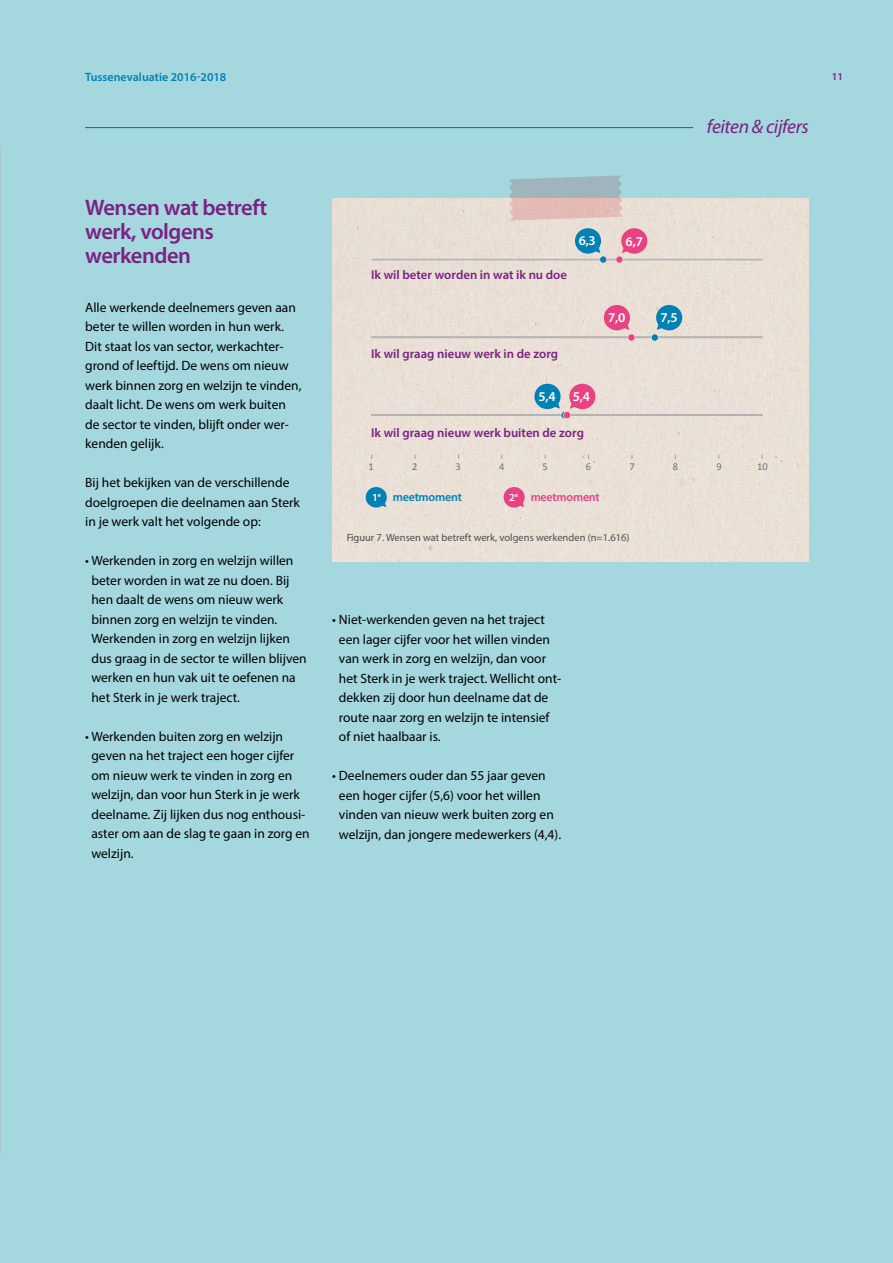
<style>
.page{position:relative;width:893px;height:1263px;background:#a4d7de}
.page>*{position:absolute;margin:0;border:0;box-sizing:border-box;transform-origin:0 0}
.t1{font:600 22.5px/24px "Myriad Pro";letter-spacing:-.02em;color:#7a2182}
.t2{font:italic 19.5px "Myriad Pro";letter-spacing:-.02em;color:#7a2182}
.t3{font:13.5px/19.5px "Myriad Pro";color:#000}
.t4{font:600 13.5px "Myriad Pro";color:#fff}
.t5{font:600 12.75px "Myriad Pro";color:#7a2182}
.t6{font:600 12px "Myriad Pro";color:#0081b5}
.t7{font:600 12px "Myriad Pro";letter-spacing:-.02em;color:#0081b5}
.t8{font:600 12px "Myriad Pro";letter-spacing:-.02em;color:#e94283}
.t9{font:600 10.8px "Myriad Pro";color:#fff}
.t10{font:10.5px "Myriad Pro";color:#575756}
.t11{font:10.5px "Calibri";color:#706f6f}
.t12{font:600 10.5px "Myriad Pro";color:#7a2182}
.t13{font:600 6.3px "Myriad Pro";color:#fff}
</style>
<div class="page">
<hr style="left:85px;top:127px;width:608px;height:1px;background:#0081b5">
<div style="left:332px;top:198px;width:476px;height:363px;background:#eae0d7"></div>
<svg style="left:508px;top:175px;width:115px;height:46px;background:#c2bcbd"></svg>
<hr style="left:372px;top:259px;width:390px;height:1px;background:#b3b2b2">
<hr style="left:371px;top:337px;width:391px;height:1px;background:#b3b2b2">
<hr style="left:371px;top:414px;width:391px;height:2px;background:#b3b2b2">
<svg style="left:575px;top:228px;width:32px;height:35px"></svg>
<svg style="left:615px;top:228px;width:32px;height:35px"></svg>
<svg style="left:534px;top:384px;width:61px;height:35px;background:#ab9cb6"></svg>
<svg style="left:504px;top:487px;width:21px;height:21px"></svg>
<svg style="left:366px;top:487px;width:21px;height:21px"></svg>
<svg style="left:604px;top:305px;width:31px;height:36px"></svg>
<svg style="left:651px;top:305px;width:31px;height:36px"></svg>
<hr style="left:0;top:147px;width:1px;height:1007px;background:#b5b4b4">
<p class="t6" style="left:85px;top:70px;width:143px">Tussenevaluatie 2016-2018</p>
<p class="t12" style="left:832px;top:70px;width:13px">11</p>
<h2 class="t2" style="left:707px;top:114px;width:103px">feiten &amp; cijfers</h2>
<h1 class="t1" style="left:85px;top:194px;width:184px">Wensen wat betreft werk, volgens werkenden</h1>
<p class="t3" style="left:85px;top:297px;width:218px">Alle werkende deelnemers geven aan beter te willen worden in hun werk.<br>Dit staat los van sector, werkachter&shy;grond of leeftijd. De wens om nieuw werk binnen zorg en welzijn te vinden, daalt licht. De wens om werk buiten de sector te vinden, blijft onder wer&shy;kenden gelijk.</p>
<p class="t3" style="left:85px;top:473px;width:216px">Bij het bekijken van de verschillende doelgroepen die deelnamen aan Sterk in je werk valt het volgende op:</p>
<p class="t3" style="left:91px;top:551px;width:217px;text-indent:-6px">• Werkenden in zorg en welzijn willen beter worden in wat ze nu doen. Bij hen daalt de wens om nieuw werk binnen zorg en welzijn te vinden.<br>Werkenden in zorg en welzijn lijken dus graag in de sector te willen blijven werken en hun vak uit te oefenen na het Sterk in je werk traject.</p>
<p class="t3" style="left:91px;top:726px;width:220px;text-indent:-6px">• Werkenden buiten zorg en welzijn geven na het traject een hoger cijfer om nieuw werk te vinden in zorg en welzijn, dan voor hun Sterk in je werk deelname. Zij lijken dus nog enthousi&shy;aster om aan de slag te gaan in zorg en welzijn.</p>
<p class="t5" style="left:371px;top:267px;width:197px">Ik wil beter worden in wat ik nu doe</p>
<p class="t4" style="left:579px;top:232px;width:19px">6,3</p>
<p class="t4" style="left:625px;top:233px;width:19px">6,7</p>
<p class="t5" style="left:371px;top:346px;width:188px">Ik wil graag nieuw werk in de zorg</p>
<p class="t4" style="left:608px;top:309px;width:19px">7,0</p>
<p class="t4" style="left:660px;top:309px;width:19px">7,5</p>
<p class="t4" style="left:539px;top:388px;width:19px">5,4</p>
<p class="t4" style="left:573px;top:388px;width:19px">5,4</p>
<p class="t5" style="left:371px;top:425px;width:214px">Ik wil graag nieuw werk buiten de zorg</p>
<p class="t11" style="left:369px;top:460px;width:7px">1</p>
<p class="t11" style="left:412px;top:460px;width:7px">2</p>
<p class="t11" style="left:456px;top:460px;width:7px">3</p>
<p class="t11" style="left:499px;top:460px;width:7px">4</p>
<p class="t11" style="left:542px;top:460px;width:7px">5</p>
<p class="t11" style="left:586px;top:460px;width:7px">6</p>
<p class="t11" style="left:629px;top:460px;width:7px">7</p>
<p class="t11" style="left:673px;top:460px;width:7px">8</p>
<p class="t11" style="left:716px;top:460px;width:7px">9</p>
<p class="t11" style="left:757px;top:460px;width:12px">10</p>
<p class="t9" style="left:372px;top:490px;width:10px">1<sup>e</sup></p>
<p class="t7" style="left:393px;top:489px;width:71px">meetmoment</p>
<p class="t9" style="left:509px;top:490px;width:7px">2</p>
<p class="t8" style="left:531px;top:489px;width:71px">meetmoment</p>
<p class="t13" style="left:515px;top:491px;width:5px">e</p>
<p class="t10" style="left:346px;top:531px;width:285px">Figuur 7. Wensen wat betreft werk, volgens werkenden (n=1.616)</p>
<p class="t3" style="left:339px;top:610px;width:224px;text-indent:-7px">• Niet-werkenden geven na het traject een lager cijfer voor het willen vinden van werk in zorg en welzijn, dan voor het Sterk in je werk traject. Wellicht ont&shy;dekken zij door hun deelname dat de route naar zorg en welzijn te intensief of niet haalbaar is.</p>
<p class="t3" style="left:339px;top:766px;width:224px;text-indent:-7px">• Deelnemers ouder dan 55 jaar geven een hoger cijfer (5,6) voor het willen vinden van nieuw werk buiten zorg en welzijn, dan jongere medewerkers (4,4).</p>
</div>
